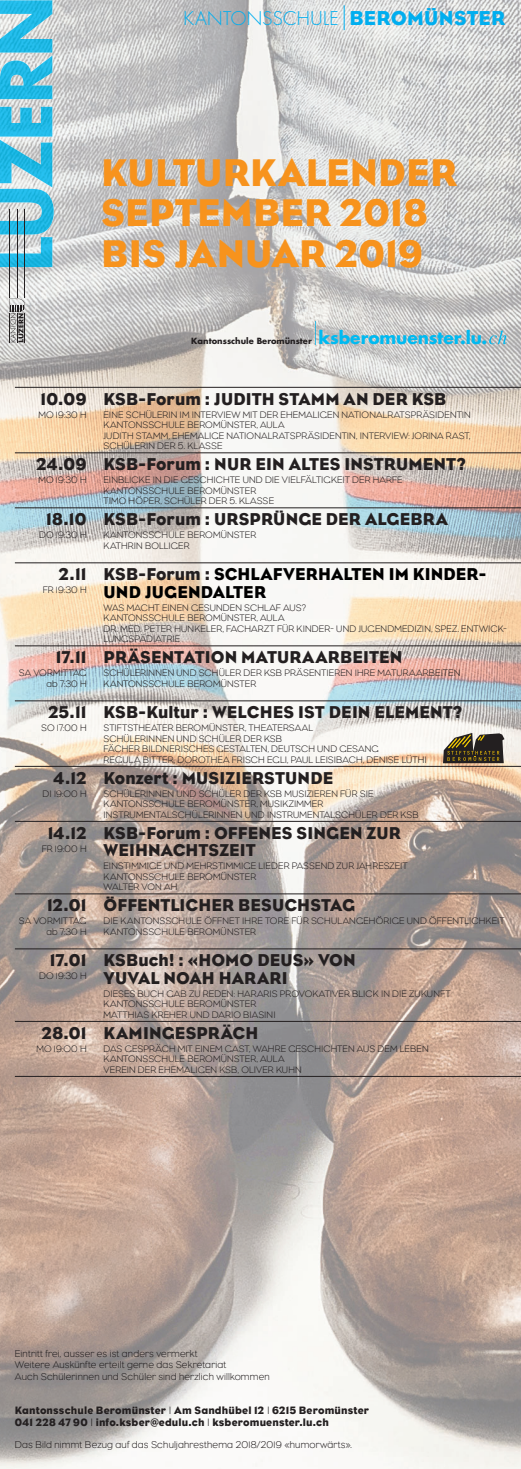
<style>
.page{position:relative;width:521px;height:1469px;background:#fff}
.page>*{position:absolute;margin:0;border:0;box-sizing:border-box;transform-origin:0 0}
.t1{font:39.38px/40.2px "Eagle";letter-spacing:.005em;color:#f7931d}
.t2{font:300 18.38px "Futura";letter-spacing:.02em;color:#00aeef}
.t3{font:17.5px/17.5px "Eagle";letter-spacing:.005em;color:#231f20}
.t4{font:17.5px/17.5px "Eagle";letter-spacing:.005em;color:#000}
.t5{font:10.94px/12.1px "Eagle";letter-spacing:.015em;color:#231f20}
.t6{font:300 10.06px/11.2px "Eagle";letter-spacing:.015em;color:#231f20}
.t7{font:300 9.62px/10.5px "Eagle";letter-spacing:.005em;color:#231f20}
.t8{font:700 8.31px "Futura";color:#231f20}
.s1{font-family:"Eagle";font-weight:400;font-size:20.56px}
.s2{font-size:17.06px;color:#00baf1}
.s3{color:#231f20}
.s4{font-weight:300}
</style>
<div class="page">
<img style="left:0;top:0;width:521px;height:1468px">
<img style="left:0;top:0;width:54px;height:267px">
<hr style="left:15px;top:387px;width:506px;height:1px;background:#231f20">
<hr style="left:15px;top:452px;width:506px;height:1px;background:#231f20">
<hr style="left:15px;top:507px;width:506px;height:1px;background:#231f20">
<hr style="left:15px;top:562px;width:506px;height:1px;background:#231f20">
<hr style="left:15px;top:645px;width:506px;height:1px;background:#231f20">
<hr style="left:15px;top:700px;width:506px;height:1px;background:#231f20">
<hr style="left:15px;top:766px;width:506px;height:1px;background:#231f20">
<hr style="left:15px;top:821px;width:506px;height:1px;background:#231f20">
<hr style="left:15px;top:893px;width:506px;height:1px;background:#231f20">
<hr style="left:15px;top:948px;width:506px;height:1px;background:#231f20">
<hr style="left:15px;top:1021px;width:506px;height:1px;background:#231f20">
<hr style="left:15px;top:1076px;width:506px;height:1px;background:#231f20">
<svg style="left:315px;top:322px;width:1px;height:22px"></svg>
<hr style="left:17px;top:209px;width:1px;height:88px;background:#231f20">
<hr style="left:25px;top:209px;width:1px;height:88px;background:#231f20">
<svg style="left:9px;top:299px;width:17px;height:43px"></svg>
<hr style="left:9px;top:209px;width:1px;height:88px;background:#231f20">
<svg style="left:344px;top:5px;width:1px;height:25px"></svg>
<svg style="left:489px;top:330px;width:18px;height:14px"></svg>
<svg style="left:443px;top:733px;width:61px;height:30px;background:#59513d"></svg>
<h2 class="t2" style="left:183px;top:10px;width:323px">KANTONSSCHULE <span class="s1">BEROMÜNSTER</span></h2>
<h1 class="t1" style="left:101px;top:156px;width:358px">KULTURKALENDER<br>SEPTEMBER 2018<br>BIS JANUAR 2019</h1>
<p class="t8" style="left:191px;top:337px;width:298px">Kantonsschule Beromünster <span class="s2">ksberomuenster.lu.</span></p>
<h3 class="t3" style="left:41px;top:392px;width:48px">10.09</h3>
<p class="t7" style="left:39px;top:410px;width:50px">MO 19:30 H</p>
<h3 class="t3" style="left:104px;top:392px;width:344px">KSB-Forum : JUDITH STAMM AN DER KSB</h3>
<p class="t7" style="left:104px;top:410px;width:369px">EINE SCHÜLERIN IM INTERVIEW MIT DER EHEMALIGEN NATIONALRATSPRÄSIDENTIN KANTONSSCHULE BEROMÜNSTER, AULA<br>JUDITH STAMM, EHEMALIGE NATIONALRATSPRÄSIDENTIN, INTERVIEW: JORINA RAST, SCHÜLERIN DER 5. KLASSE</p>
<h3 class="t3" style="left:36px;top:457px;width:52px">24.09</h3>
<p class="t7" style="left:39px;top:476px;width:50px">MO 19:30 H</p>
<h3 class="t3" style="left:104px;top:457px;width:363px">KSB-Forum : NUR EIN ALTES INSTRUMENT?</h3>
<p class="t7" style="left:104px;top:476px;width:301px">EINBLICKE IN DIE GESCHICHTE UND DIE VIELFÄLTIGKEIT DER HARFE<br>KANTONSSCHULE BEROMÜNSTER<br>TIMO HÖPER, SCHÜLER DER 5. KLASSE</p>
<h3 class="t3" style="left:46px;top:512px;width:42px">18.10</h3>
<p class="t7" style="left:39px;top:531px;width:49px">DO 19:30 H</p>
<h3 class="t3" style="left:104px;top:512px;width:346px">KSB-Forum : URSPRÜNGE DER ALGEBRA</h3>
<p class="t7" style="left:104px;top:531px;width:154px">KANTONSSCHULE BEROMÜNSTER<br>KATHRIN BOLLIGER</p>
<h3 class="t3" style="left:59px;top:567px;width:29px">2.11</h3>
<p class="t7" style="left:43px;top:585px;width:45px">FR 19:30 H</p>
<h3 class="t4" style="left:104px;top:567px;width:384px"><span class="s3">KSB-Forum :</span> SCHLAFVERHALTEN IM KINDER-<br>UND JUGENDALTER</h3>
<p class="t7" style="left:104px;top:603px;width:405px">WAS MACHT EINEN GESUNDEN SCHLAF AUS?<br>KANTONSSCHULE BEROMÜNSTER, AULA<br>DR. MED. PETER HUNKELER, FACHARZT FÜR KINDER- UND JUGENDMEDIZIN, SPEZ. ENTWICK-LUNGSPÄDIATRIE</p>
<h3 class="t3" style="left:56px;top:650px;width:32px">17.11</h3>
<p class="t7" style="left:19px;top:668px;width:69px;text-align:right">SA VORMITTAG ab 7:30 H</p>
<h3 class="t3" style="left:104px;top:650px;width:300px">PRÄSENTATION MATURAARBEITEN</h3>
<p class="t7" style="left:104px;top:668px;width:358px">SCHÜLERINNEN UND SCHÜLER DER KSB PRÄSENTIEREN IHRE MATURAARBEITEN<br>KANTONSSCHULE BEROMÜNSTER</p>
<h3 class="t3" style="left:48px;top:705px;width:40px">25.11</h3>
<p class="t7" style="left:41px;top:723px;width:47px">SO 17:00 H</p>
<h3 class="t3" style="left:104px;top:705px;width:360px">KSB-Kultur : WELCHES IST DEIN ELEMENT?</h3>
<p class="t7" style="left:104px;top:723px;width:325px">STIFTSTHEATER BEROMÜNSTER, THEATERSAAL<br>SCHÜLERINNEN UND SCHÜLER DER KSB<br>FÄCHER BILDNERISCHES GESTALTEN, DEUTSCH UND GESANG<br>REGULA BITTER, DOROTHEA FRISCH EGLI, PAUL LEISIBACH, DENISE LÜTHI</p>
<h3 class="t3" style="left:54px;top:771px;width:34px">4.12</h3>
<p class="t7" style="left:43px;top:789px;width:46px">DI 19:O0 H</p>
<h3 class="t3" style="left:104px;top:771px;width:231px">Konzert : MUSIZIERSTUNDE</h3>
<p class="t7" style="left:104px;top:789px;width:317px">SCHÜLERINNEN UND SCHÜLER DER KSB MUSIZIEREN FÜR SIE<br>KANTONSSCHULE BEROMÜNSTER, MUSIKZIMMER<br>INSTRUMENTALSCHÜLERINNEN UND INSTRUMENTALSCHÜLER DER KSB</p>
<h3 class="t3" style="left:48px;top:826px;width:40px">14.12</h3>
<p class="t7" style="left:42px;top:844px;width:46px">FR 19:00 H</p>
<h3 class="t3" style="left:104px;top:826px;width:299px">KSB-Forum : OFFENES SINGEN ZUR<br>WEIHNACHTSZEIT</h3>
<p class="t7" style="left:104px;top:861px;width:306px">EINSTIMMIGE UND MEHRSTIMMIGE LIEDER PASSEND ZUR JAHRESZEIT<br>KANTONSSCHULE BEROMÜNSTER<br>WALTER VON AH</p>
<h3 class="t3" style="left:47px;top:898px;width:41px">12.01</h3>
<p class="t7" style="left:19px;top:916px;width:69px;text-align:right">SA VORMITTAG ab 7:30 H</p>
<h3 class="t3" style="left:104px;top:898px;width:253px">ÖFFENTLICHER BESUCHSTAG</h3>
<p class="t7" style="left:104px;top:916px;width:402px">DIE KANTONSSCHULE ÖFFNET IHRE TORE FÜR SCHULANGEHÖRIGE UND ÖFFENTLICHKEIT<br>KANTONSSCHULE BEROMÜNSTER</p>
<h3 class="t3" style="left:50px;top:953px;width:38px">17.01</h3>
<p class="t7" style="left:39px;top:971px;width:49px">DO 19:30 H</p>
<h3 class="t3" style="left:104px;top:953px;width:254px">KSBuch! : «HOMO DEUS» VON<br>YUVAL NOAH HARARI</h3>
<p class="t7" style="left:104px;top:989px;width:349px">DIESES BUCH GAB ZU REDEN: HARARIS PROVOKATIVER BLICK IN DIE ZUKUNFT<br>KANTONSSCHULE BEROMÜNSTER<br>MATTHIAS KREHER UND DARIO BIASINI</p>
<h3 class="t3" style="left:42px;top:1025px;width:46px">28.01</h3>
<p class="t7" style="left:37px;top:1044px;width:52px">MO 19:O0 H</p>
<h3 class="t3" style="left:104px;top:1025px;width:156px">KAMINGESPRÄCH</h3>
<p class="t7" style="left:104px;top:1044px;width:326px">DAS GESPRÄCH MIT EINEM GAST, WAHRE GESCHICHTEN AUS DEM LEBEN<br>KANTONSSCHULE BEROMÜNSTER, AULA<br>VEREIN DER EHEMALIGEN KSB, OLIVER KUHN</p>
<p class="t6" style="left:15px;top:1349px;width:256px">Eintritt frei, ausser es ist anders vermerkt<br>Weitere Auskünfte erteilt gerne das Sekretariat<br>Auch Schülerinnen und Schüler sind herzlich willkommen</p>
<p class="t5" style="left:15px;top:1405px;width:356px">Kantonsschule Beromünster <span class="s4">I</span> Am Sandhübel 12 <span class="s4">I</span> 6215 Beromünster<br>041 228 47 90 <span class="s4">I</span> info.ksber@edulu.ch <span class="s4">I</span> ksberomuenster.lu.ch</p>
<p class="t6" style="left:15px;top:1440px;width:338px">Das Bild nimmt Bezug auf das Schuljahresthema 2018/2019 «humorwärts».</p>
</div>
